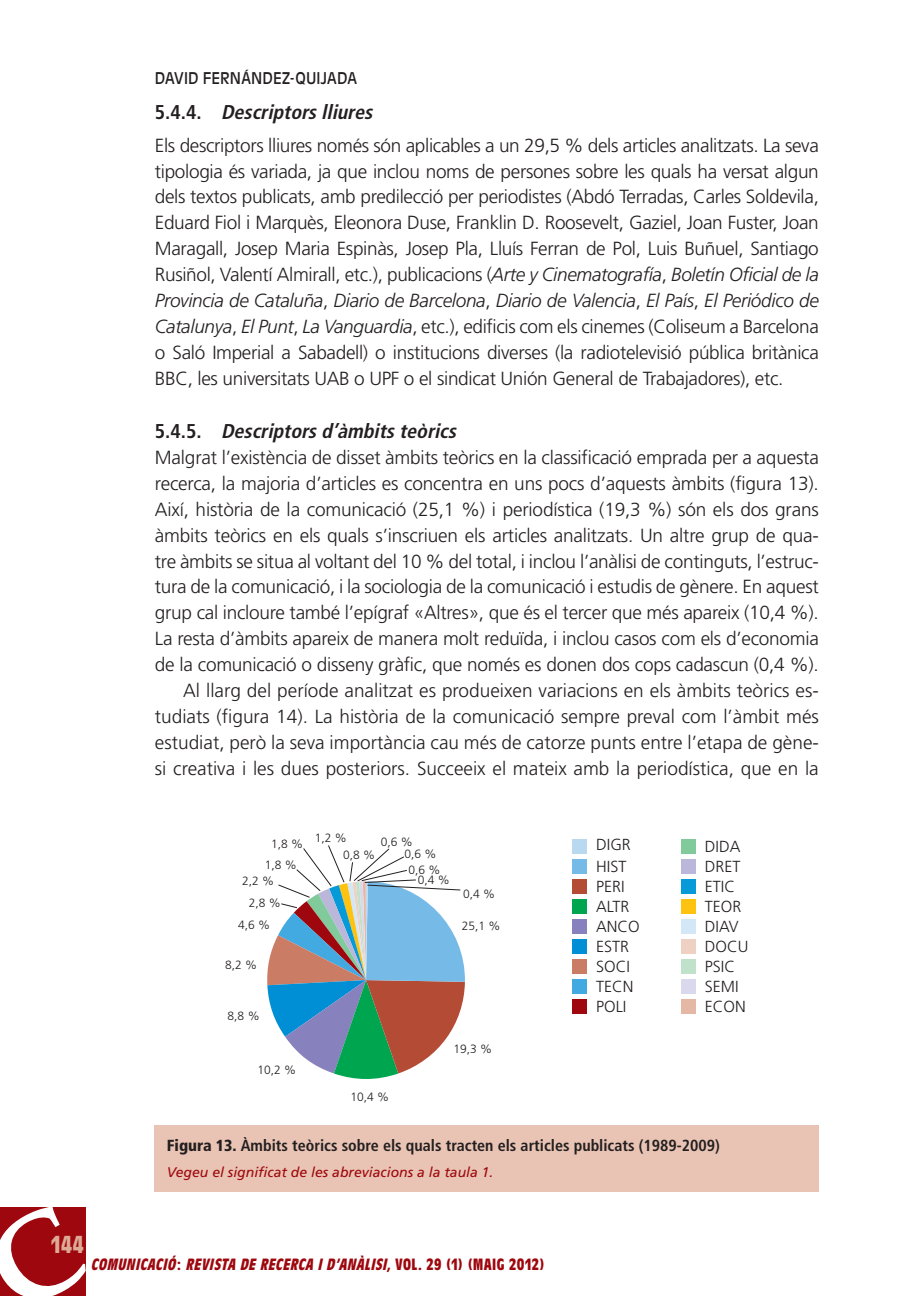
<style>
.page{position:relative;width:900px;height:1296px;background:#fff}
.page>*{position:absolute;margin:0;border:0;box-sizing:border-box;transform-origin:0 0}
.t1{font:700 condensed 24px "Antique Olive";color:#dea995}
.t2{font:italic 700 condensed 20px "Frutiger";color:#231f20}
.t3{font:300 19px/26px "Frutiger";letter-spacing:-.01em;color:#231f20;text-align:justify}
.t4{font:700 condensed 16px "Frutiger";color:#231f20}
.t5{font:300 16px/20px "Frutiger";color:#231f20}
.t6{font:italic 700 condensed 16px "Antique Olive";letter-spacing:.045em;color:#9d070d}
.t7{font:16px "Antique Olive";letter-spacing:.015em;color:#231f20;scale:.9 1}
.t8{font:700 condensed 16px "Antique Olive";color:#9d070d}
.t9{font:italic 14px "Frutiger";color:#9d070d}
.t10{font:300 12px/12.2px "Frutiger";color:#231f20}
.s1{font-style:normal}
.s2{font-style:italic}
.s3{font-weight:900}
</style>
<div class="page">
<div style="left:155px;top:1125px;width:663px;height:66px;background:#e9c3b3"></div>
<div style="left:572px;top:840px;width:14px;height:14px;background:#b9d9f1"></div>
<div style="left:572px;top:860px;width:14px;height:14px;background:#76bae7"></div>
<div style="left:572px;top:880px;width:14px;height:14px;background:#b44b34"></div>
<div style="left:572px;top:900px;width:14px;height:14px;background:#00a54f"></div>
<div style="left:572px;top:920px;width:14px;height:14px;background:#8781bd"></div>
<div style="left:572px;top:940px;width:14px;height:14px;background:#008fd5"></div>
<div style="left:572px;top:960px;width:14px;height:14px;background:#cb7c64"></div>
<div style="left:572px;top:980px;width:14px;height:14px;background:#42aae0"></div>
<div style="left:572px;top:1000px;width:14px;height:14px;background:#9d070d"></div>
<div style="left:681px;top:840px;width:14px;height:14px;background:#80ca9c"></div>
<div style="left:681px;top:860px;width:14px;height:14px;background:#bbb7da"></div>
<div style="left:681px;top:880px;width:14px;height:14px;background:#069ad9"></div>
<div style="left:681px;top:900px;width:14px;height:14px;background:#fec210"></div>
<div style="left:681px;top:920px;width:14px;height:14px;background:#d4e7f6"></div>
<div style="left:681px;top:940px;width:14px;height:14px;background:#efd1c4"></div>
<div style="left:681px;top:960px;width:14px;height:14px;background:#c0e2ca"></div>
<div style="left:681px;top:980px;width:14px;height:14px;background:#dad8ec"></div>
<div style="left:681px;top:1000px;width:14px;height:14px;background:#e5b7a5"></div>
<svg style="left:267px;top:845px;width:198px;height:234px"></svg>
<div style="left:0;top:1207px;width:86px;height:89px;background:#9d070d"></div>
<p class="t7" style="left:155px;top:68px;width:226px">DAVID FERNÁNDEZ-QUIJADA</p>
<p class="t2" style="left:155px;top:100px;width:224px"><span class="s1">5 . 4 . 4 .</span> Descriptorslliures</p>
<p class="t3" style="left:155px;top:132px;width:665px">Els descriptors lliures només són aplicables a un 29,5 % dels articles analitzats. La seva tipologia és variada, ja que inclou noms de persones sobre les quals ha versat algun dels textos publicats, amb predilecció per periodistes (Abdó Terradas, Carles Soldevila, Eduard Fiol i Marquès, Eleonora Duse, Franklin D. Roosevelt, Gaziel, Joan Fuster, Joan Maragall, Josep Maria Espinàs, Josep Pla, Lluís Ferran de Pol, Luis Buñuel, Santiago Rusiñol, Valentí Almirall, etc.), publicacions (<span class="s2">Arte y Cinematografía</span>, <span class="s2">Boletín Oficial de la Provincia de Cataluña</span>, <span class="s2">Diario de Barcelona</span>, <span class="s2">Diario de Valencia</span>, <span class="s2">El País</span>, <span class="s2">El Periódico de Catalunya</span>, <span class="s2">El Punt</span>, <span class="s2">La Vanguardia</span>, etc.), edificis com els cinemes (Coliseum a Barcelona o Saló Imperial a Sabadell) o institucions diverses (la radiotelevisió pública britànica BBC, les universitats UAB o UPF o el sindicat Unión General de Trabajadores), etc.</p>
<p class="t2" style="left:155px;top:419px;width:307px"><span class="s1">5 . 4 . 5 .</span> Descriptorsd’àmbitsteòrics</p>
<p class="t3" style="left:155px;top:444px;width:665px;text-align:right">Malgrat l’existència de disset àmbits teòrics en la classificació emprada per a aquesta recerca, la majoria d’articles es concentra en uns pocs d’aquests àmbits (figura 13).<br>Així, història de la comunicació (25,1 %) i periodística (19,3 %) són els dos grans àmbits teòrics en els quals s’inscriuen els articles analitzats. Un altre grup de qua&shy;tre àmbits se situa al voltant del 10 % del total, i inclou l’anàlisi de continguts, l’estruc&shy;tura de la comunicació, i la sociologia de la comunicació i estudis de gènere. En aquest grup cal incloure també l’epígraf «Altres», que és el tercer que més apareix (10,4 %).<br>La resta d’àmbits apareix de manera molt reduïda, i inclou casos com els d’economia de la comunicació o disseny gràfic, que només es donen dos cops cadascun (0,4 %).<br>Al llarg del període analitzat es produeixen variacions en els àmbits teòrics es&shy;tudiats (figura 14). La història de la comunicació sempre preval com l’àmbit més estudiat, però la seva importància cau més de catorze punts entre l’etapa de gène&shy;si creativa i les dues posteriors. Succeeix el mateix amb la periodística, que en la</p>
<p class="t10" style="left:343px;top:830px;width:34px;line-height:16.2px;text-indent:-29px">1,2 %<br>0,8 %</p>
<p class="t5" style="left:595px;top:834px;width:36px">DIGR</p>
<p class="t10" style="left:404px;top:835px;width:34px;text-indent:-24px">0,6 %<br>0,6 %</p>
<p class="t10" style="left:417px;top:874px;width:34px">0,4 %</p>
<p class="t10" style="left:271px;top:838px;width:34px">1,8 %</p>
<p class="t10" style="left:264px;top:859px;width:34px">1,8 %</p>
<p class="t5" style="left:595px;top:856px;width:45px">HIST<br>PERI<br>ALTR<br>ANCO<br>ESTR<br>SOCI<br>TECN<br>POLI</p>
<p class="t10" style="left:408px;top:863px;width:34px">0,6 %</p>
<p class="t10" style="left:242px;top:874px;width:34px">2,2 %</p>
<p class="t10" style="left:238px;top:918px;width:34px">4,6 %</p>
<p class="t10" style="left:463px;top:887px;width:34px">0,4 %</p>
<p class="t10" style="left:249px;top:897px;width:34px">2,8 %</p>
<p class="t10" style="left:461px;top:919px;width:40px">25,1 %</p>
<p class="t10" style="left:225px;top:958px;width:34px">8,2 %</p>
<p class="t10" style="left:227px;top:1010px;width:34px">8,8 %</p>
<p class="t10" style="left:257px;top:1064px;width:40px">10,2 %</p>
<p class="t10" style="left:350px;top:1091px;width:40px">10,4 %</p>
<p class="t10" style="left:453px;top:1042px;width:40px">19,3 %</p>
<p class="t5" style="left:704px;top:836px;width:45px">DIDA<br>DRET<br>ETIC<br>TEOR<br>DIAV<br>DOCU<br>PSIC<br>SEMI<br>ECON</p>
<p class="t1" style="left:51px;top:1231px;width:34px">144</p>
<p class="t4" style="left:167px;top:1136px;width:554px"><span class="s3">Figura 13.</span> Àmbits teòrics sobre els quals tracten els articles publicats (1989-2009)</p>
<p class="t9" style="left:167px;top:1164px;width:328px">Vegeu el significat de les abreviacions a la taula 1.</p>
<p class="t6" style="left:91px;top:1256px;width:391px">COMUNICACIÓ<span class="s1">:</span> REVISTA DE RECERCA I D’ANÀLISI, <span class="s1">V O L . 2 9 ( 1 ) ( maig</span></p>
<p class="t8" style="left:509px;top:1256px;width:37px">2012)</p>
</div>
